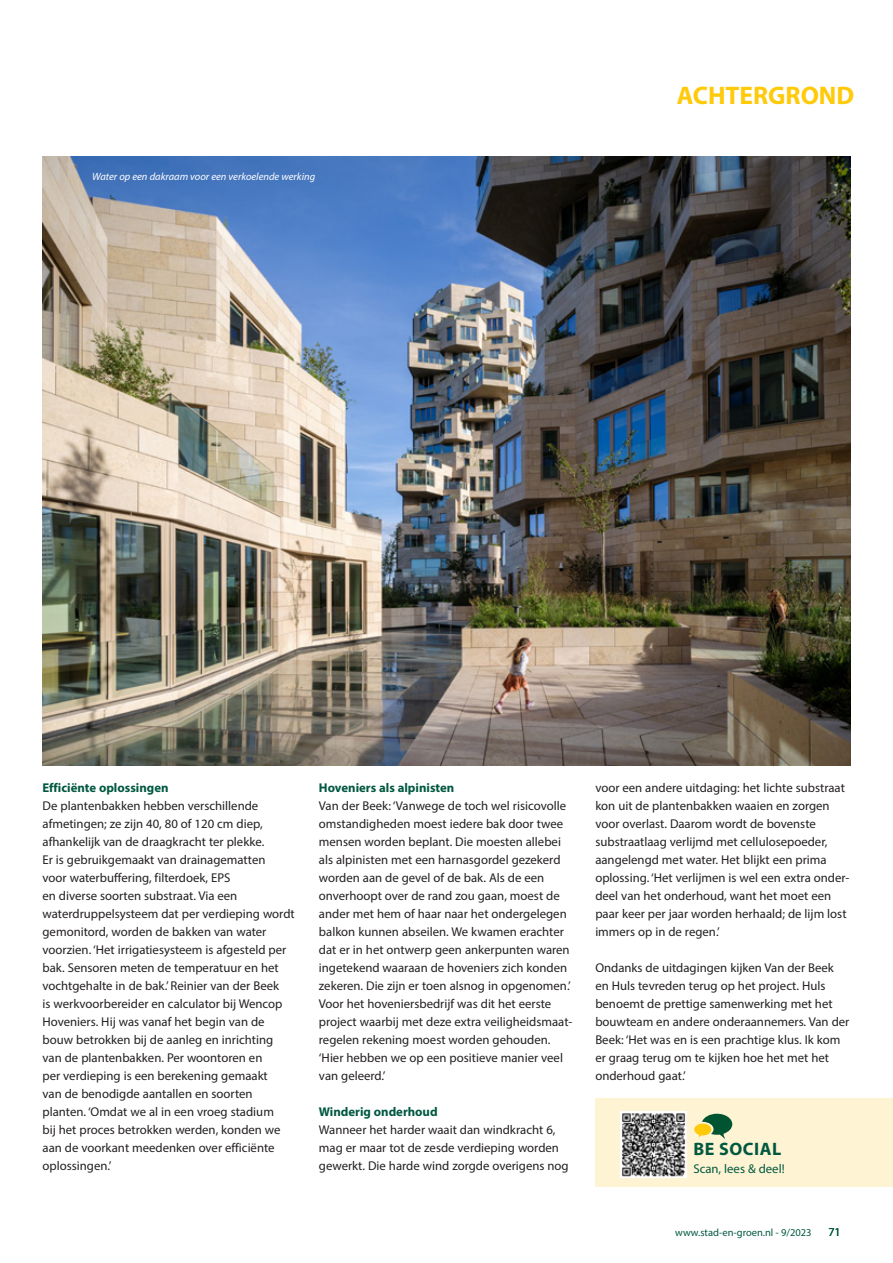
<style>
.page{position:relative;width:893px;height:1263px;background:#fff}
.page>*{position:absolute;margin:0;border:0;box-sizing:border-box;transform-origin:0 0}
.t1{font:700 25.5px "Myriad Pro";color:#feca0a}
.t2{font:700 18px "Myriad Pro";letter-spacing:.03em;color:#005840}
.t3{font:12.75px/18px "Myriad Pro";color:#231f20}
.t4{font:700 12.75px "Myriad Pro";color:#005840}
.t5{font:12.75px "Myriad Pro";color:#005840}
.t6{font:12px "Myriad Pro";color:#005840}
.t7{font:italic 10.5px "Myriad Pro";color:#fff}
.t8{font:10.5px "Myriad Pro";color:#005840}
</style>
<div class="page">
<div style="left:595px;top:1098px;width:298px;height:89px;background:#fef3d2"></div>
<img style="left:621px;top:1111px;width:65px;height:66px">
<svg style="left:694px;top:1114px;width:38px;height:25px"></svg>
<img style="left:43px;top:157px;width:808px;height:608px">
<p class="t7" style="left:92px;top:170px;width:225px">Water op een dakraam voor een verkoelende werking</p>
<h1 class="t1" style="left:677px;top:79px;width:179px">ACHTERGROND</h1>
<p class="t4" style="left:43px;top:779px;width:128px">Efficiënte oplossingen</p>
<p class="t3" style="left:43px;top:797px;width:254px">De plantenbakken hebben verschillende afmetingen; ze zijn 40, 80 of 120 cm diep, afhankelijk van de draagkracht ter plekke.<br>Er is gebruikgemaakt van drainagematten<br>voor waterbuffering, filterdoek, EPS<br>en diverse soorten substraat. Via een waterdruppelsysteem dat per verdieping wordt gemonitord, worden de bakken van water voorzien. ‘Het irrigatiesysteem is afgesteld per bak. Sensoren meten de temperatuur en het vochtgehalte in de bak.’ Reinier van der Beek<br>is werkvoorbereider en calculator bij Wencop Hoveniers. Hij was vanaf het begin van de bouw betrokken bij de aanleg en inrichting van de plantenbakken. Per woontoren en<br>per verdieping is een berekening gemaakt<br>van de benodigde aantallen en soorten planten. ‘Omdat we al in een vroeg stadium<br>bij het proces betrokken werden, konden we aan de voorkant meedenken over efficiënte oplossingen.’</p>
<p class="t4" style="left:319px;top:779px;width:137px">Hoveniers als alpinisten</p>
<p class="t3" style="left:319px;top:797px;width:255px">Van der Beek: ‘Vanwege de toch wel risicovolle omstandigheden moest iedere bak door twee mensen worden beplant. Die moesten allebei als alpinisten met een harnasgordel gezekerd worden aan de gevel of de bak. Als de een onverhoopt over de rand zou gaan, moest de ander met hem of haar naar het ondergelegen balkon kunnen abseilen. We kwamen erachter dat er in het ontwerp geen ankerpunten waren ingetekend waaraan de hoveniers zich konden zekeren. Die zijn er toen alsnog in opgenomen.’ Voor het hoveniersbedrijf was dit het eerste project waarbij met deze extra veiligheidsmaat&shy;regelen rekening moest worden gehouden. ‘Hier hebben we op een positieve manier veel van geleerd.’</p>
<p class="t4" style="left:319px;top:1104px;width:120px">Winderig onderhoud</p>
<p class="t3" style="left:319px;top:1121px;width:251px">Wanneer het harder waait dan windkracht 6, mag er maar tot de zesde verdieping worden gewerkt. Die harde wind zorgde overigens nog</p>
<p class="t3" style="left:595px;top:779px;width:256px">voor een andere uitdaging: het lichte substraat kon uit de plantenbakken waaien en zorgen voor overlast. Daarom wordt de bovenste substraatlaag verlijmd met cellulosepoeder, aangelengd met water. Het blijkt een prima oplossing. ‘Het verlijmen is wel een extra onder&shy;deel van het onderhoud, want het moet een paar keer per jaar worden herhaald; de lijm lost immers op in de regen.’</p>
<p class="t3" style="left:595px;top:959px;width:256px">Ondanks de uitdagingen kijken Van der Beek en Huls tevreden terug op het project. Huls benoemt de prettige samenwerking met het bouwteam en andere onderaannemers. Van der Beek: ‘Het was en is een prachtige klus. Ik kom er graag terug om te kijken hoe het met het onderhoud gaat.’</p>
<h2 class="t2" style="left:693px;top:1137px;width:89px">BE SOCIAL</h2>
<p class="t5" style="left:693px;top:1161px;width:93px">Scan, lees &amp; deel!</p>
<p class="t8" style="left:675px;top:1226px;width:138px">www.stad-en-groen.nl - 9/2023</p>
<p class="t6" style="left:828px;top:1224px;width:14px">71</p>
</div>
